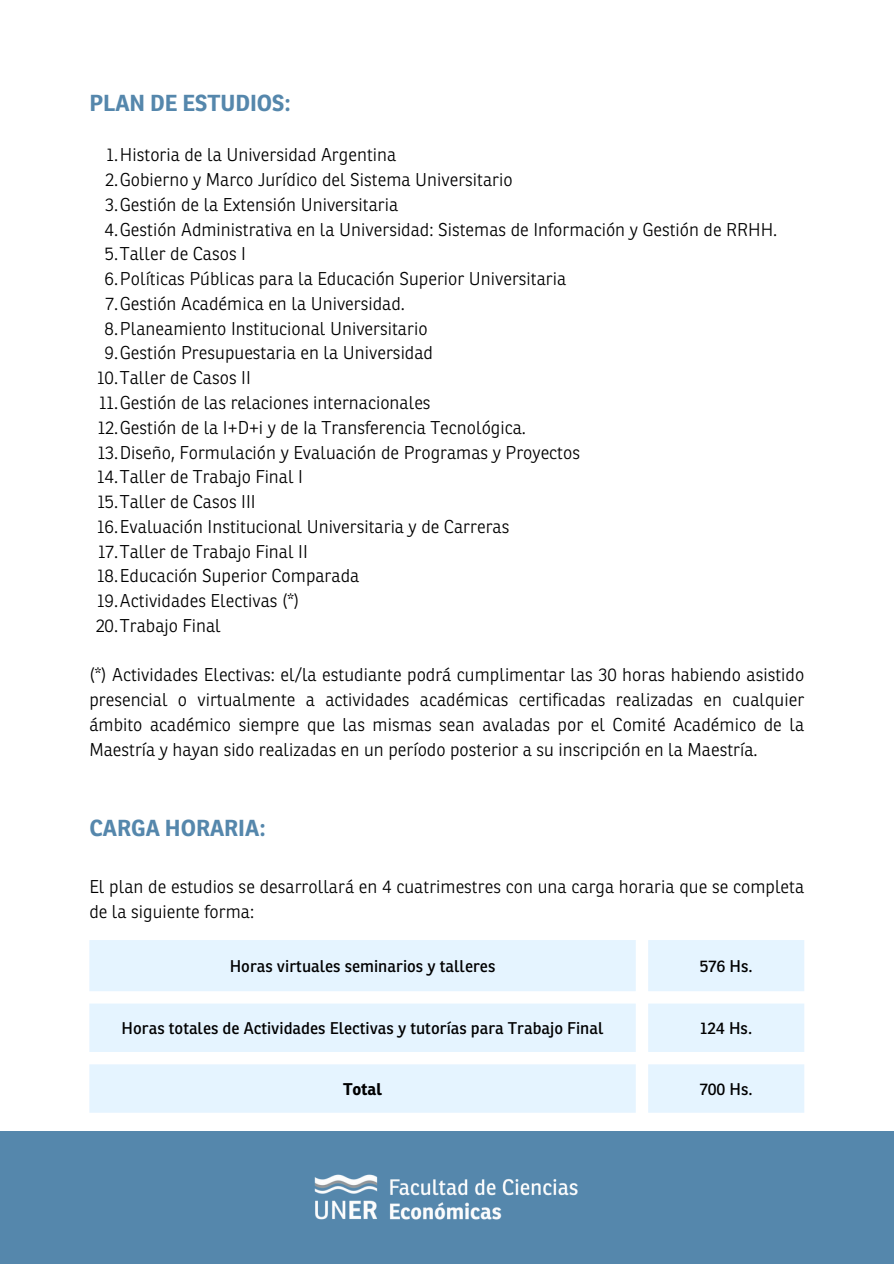
<style>
.page{position:relative;width:894px;height:1264px;background:#fff}
.page>*{position:absolute;margin:0;border:0;box-sizing:border-box;transform-origin:0 0}
.t1{font:700 22.5px "Ronnia";color:#5587ac}
.t2{font:300 18px/24.8px "Ronnia";color:#000;text-align:justify}
.t3{font:16.5px "Ronnia";color:#000}
.t4{font:700 16.5px "Ronnia";color:#000}
</style>
<div class="page">
<div style="left:0;top:1131px;width:893px;height:132px;background:#5587ac"></div>
<img style="left:314px;top:1174px;width:264px;height:46px">
<svg style="left:89px;top:940px;width:715px;height:172px;fill:#e5f4ff"></svg>
<p class="t1" style="left:89px;top:89px;width:203px">PLAN DE ESTUDIOS:</p>
<p class="t2" style="left:107px;top:143px;width:291px">1.Historia de la Universidad Argentina</p>
<p class="t2" style="left:105px;top:168px;width:409px">2.Gobierno y Marco Jurídico del Sistema Universitario</p>
<p class="t2" style="left:105px;top:193px;width:294px">3.Gestión de la Extensión Universitaria</p>
<p class="t2" style="left:105px;top:217px;width:674px">4.Gestión Administrativa en la Universidad: Sistemas de Información y Gestión de RRHH.</p>
<p class="t2" style="left:105px;top:242px;width:143px">5.Taller de Casos I</p>
<p class="t2" style="left:104px;top:267px;width:463px">6.Políticas Públicas para la Educación Superior Universitaria</p>
<p class="t2" style="left:105px;top:292px;width:301px">7.Gestión Académica en la Universidad.</p>
<p class="t2" style="left:105px;top:316px;width:324px">8.Planeamiento Institucional Universitario</p>
<p class="t2" style="left:105px;top:341px;width:330px">9.Gestión Presupuestaria en la Universidad</p>
<p class="t2" style="left:97px;top:366px;width:155px">10.Taller de Casos II</p>
<p class="t2" style="left:99px;top:391px;width:333px">11.Gestión de las relaciones internacionales</p>
<p class="t2" style="left:98px;top:415px;width:429px">12.Gestión de la I+D+i y de Ia Transferencia Tecnológica.</p>
<p class="t2" style="left:98px;top:440px;width:483px">13.Diseño, Formulación y Evaluación de Programas y Proyectos</p>
<p class="t2" style="left:97px;top:465px;width:207px">14.Taller de Trabajo Final I</p>
<p class="t2" style="left:97px;top:490px;width:160px">15.Taller de Casos III</p>
<p class="t2" style="left:97px;top:514px;width:413px">16.Evaluación Institucional Universitaria y de Carreras</p>
<p class="t2" style="left:98px;top:539px;width:211px">17.Taller de Trabajo Final II</p>
<p class="t2" style="left:97px;top:564px;width:263px">18.Educación Superior Comparada</p>
<p class="t2" style="left:97px;top:589px;width:204px">19.Actividades Electivas (*)</p>
<p class="t2" style="left:96px;top:613px;width:127px">20.Trabajo Final</p>
<p class="t2" style="left:89px;top:663px;width:716px">(*) Actividades Electivas: el/la estudiante podrá cumplimentar las 30 horas habiendo asistido presencial o virtualmente a actividades académicas certificadas realizadas en cualquier ámbito académico siempre que las mismas sean avaladas por el Comité Académico de la Maestría y hayan sido realizadas en un período posterior a su inscripción en la Maestría.</p>
<p class="t1" style="left:89px;top:814px;width:178px">CARGA HORARIA:</p>
<p class="t2" style="left:89px;top:874px;width:716px">El plan de estudios se desarrollará en 4 cuatrimestres con una carga horaria que se completa de la siguiente forma:</p>
<p class="t3" style="left:230px;top:955px;width:267px">Horas virtuales seminarios y talleres</p>
<p class="t3" style="left:699px;top:955px;width:55px">576 Hs.</p>
<p class="t3" style="left:122px;top:1018px;width:483px">Horas totales de Actividades Electivas y tutorías para Trabajo Final</p>
<p class="t3" style="left:700px;top:1018px;width:53px">124 Hs.</p>
<p class="t4" style="left:343px;top:1078px;width:41px">Total</p>
<p class="t3" style="left:699px;top:1078px;width:54px">700 Hs.</p>
</div>
